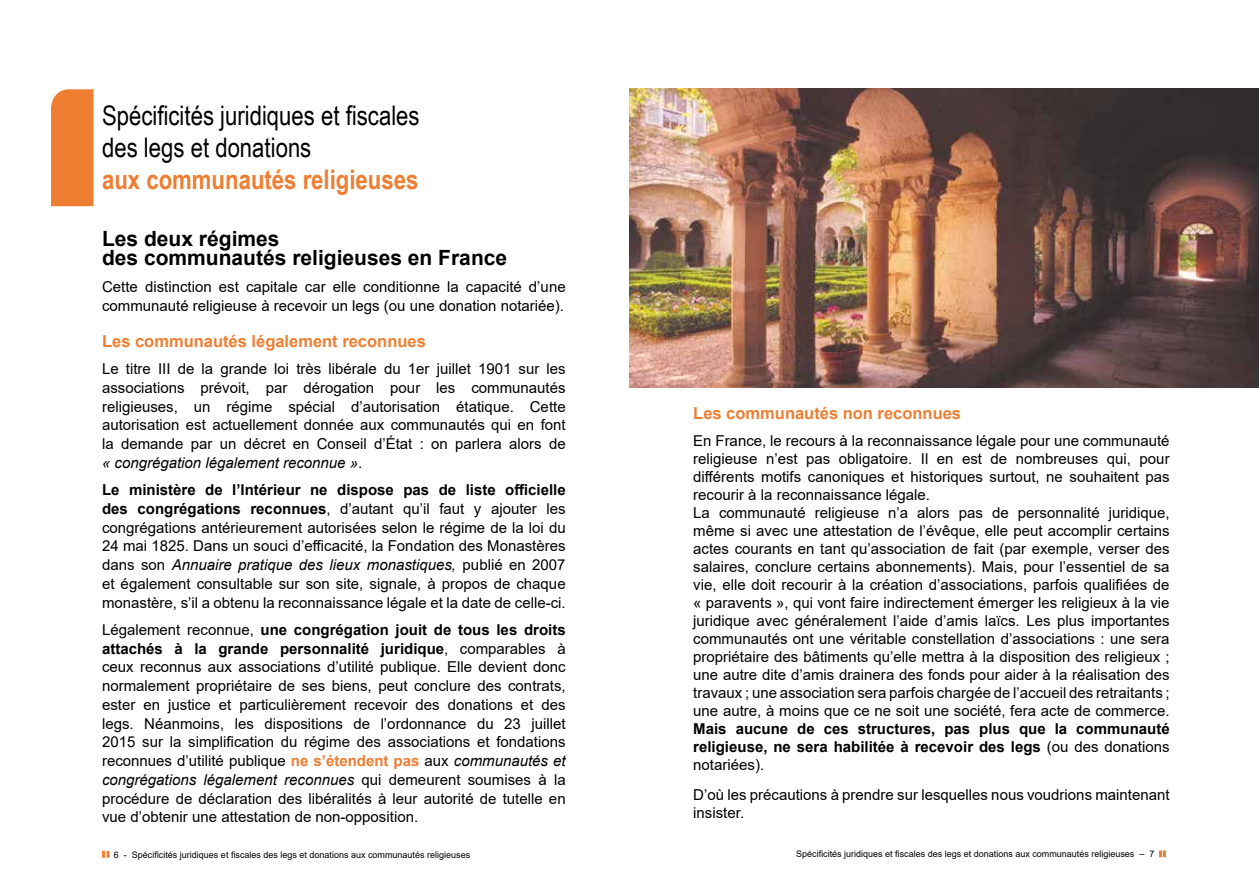
<style>
.page{position:relative;width:1259px;height:893px;background:#fff}
.page>*{position:absolute;margin:0;border:0;box-sizing:border-box;transform-origin:0 0}
.t1{font:27px/32.4px "Arial Narrow";color:#000}
.t2{font:700 27px "Arial Narrow";color:#ee7e32}
.t3{font:700 21px/18.8px "Arial";color:#000}
.t4{font:700 16.5px "Arial";color:#ee7e32}
.t5{font:15px/18.8px "Arial";color:#000}
.t6{font:700 15px/18px "Arial";color:#000;text-align:justify}
.t7{font:9px "Arial";color:#000}
.s1{font-style:italic}
.s2{font-weight:700}
.s3{font-weight:700;color:#ee7e32}
.s4{font-weight:400}
</style>
<div class="page">
<div style="left:51px;top:89px;width:43px;height:118px;background:#ee7e32"></div>
<svg style="left:102px;top:851px;width:8px;height:7px"></svg>
<svg style="left:1159px;top:850px;width:6px;height:7px"></svg>
<img style="left:629px;top:89px;width:630px;height:299px">
<h1 class="t1" style="left:102px;top:98px;width:319px">Spécificités juridiques et fiscales des legs et donations</h1>
<h1 class="t2" style="left:102px;top:159px;width:318px">aux communautés religieuses</h1>
<h2 class="t3" style="left:102px;top:230px;width:406px">Les deux régimes<br>des communautés religieuses en France</h2>
<p class="t5" style="left:102px;top:278px;width:465px">Cette distinction est capitale car elle conditionne la capacité d’une communauté religieuse à recevoir un legs (ou une donation notariée).</p>
<p class="t4" style="left:102px;top:329px;width:325px">Les communautés légalement reconnues</p>
<p class="t5" style="left:102px;top:359px;width:465px;text-align:justify">Le titre III de la grande loi très libérale du 1er juillet 1901 sur les associations prévoit, par dérogation pour les communautés religieuses, un régime spécial d’autorisation étatique. Cette autorisation est actuellement donnée aux communautés qui en font la demande par un décret en Conseil d’État : on parlera alors de <span class="s1">« congrégation légalement reconnue »</span>.</p>
<p class="t5" style="left:102px;top:480px;width:465px;text-align:justify"><span class="s2">Le ministère de l’Intérieur ne dispose pas de liste officielle des congrégations reconnues</span>, d’autant qu’il faut y ajouter les congrégations antérieurement autorisées selon le régime de la loi du 24 mai 1825. Dans un souci d’efficacité, la Fondation des Monastères dans son <span class="s1">Annuaire pratique des lieux monastiques,</span> publié en 2007 et également consultable sur son site, signale, à propos de chaque monastère, s’il a obtenu la reconnaissance légale et la date de celle-ci.</p>
<p class="t5" style="left:102px;top:620px;width:465px;text-align:justify">Légalement reconnue, <span class="s2">une congrégation jouit de tous les droits attachés à la grande personnalité juridique</span>, comparables à ceux reconnus aux associations d’utilité publique. Elle devient donc normalement propriétaire de ses biens, peut conclure des contrats, ester en justice et particulièrement recevoir des donations et des legs. Néanmoins, les dispositions de l’ordonnance du 23 juillet 2015 sur la simplification du régime des associations et fondations reconnues d’utilité publique <span class="s3">ne s’étendent pas</span> aux <span class="s1">communautés et congrégations légalement reconnues</span> qui demeurent soumises à la procédure de déclaration des libéralités à leur autorité de tutelle en vue d’obtenir une attestation de non-opposition.</p>
<p class="t7" style="left:114px;top:849px;width:358px">6 - Spécificités juridiques et fiscales des legs et donations aux communautés religieuses</p>
<p class="t7" style="left:796px;top:848px;width:360px">Spécificités juridiques et fiscales des legs et donations aux communautés religieuses – 7</p>
<p class="t4" style="left:693px;top:402px;width:269px">Les communautés non reconnues</p>
<p class="t5" style="left:693px;top:431px;width:478px;line-height:18px">En France, le recours à la reconnaissance légale pour une communauté religieuse n’est pas obligatoire. Il en est de nombreuses qui, pour différents motifs canoniques et historiques surtout, ne souhaitent pas recourir à la reconnaissance légale.<br>La communauté religieuse n’a alors pas de personnalité juridique, même si avec une attestation de l’évêque, elle peut accomplir certains actes courants en tant qu’association de fait (par exemple, verser des salaires, conclure certains abonnements). Mais, pour l’essentiel de sa vie, elle doit recourir à la création d’associations, parfois qualifiées de « paravents », qui vont faire indirectement émerger les religieux à la vie juridique avec généralement l’aide d’amis laïcs. Les plus importantes communautés ont une véritable constellation d’associations : une sera propriétaire des bâtiments qu’elle mettra à la disposition des religieux ; une autre dite d’amis drainera des fonds pour aider à la réalisation des travaux ; une association sera parfois chargée de l’accueil des retraitants ; une autre, à moins que ce ne soit une société, fera acte de commerce.</p>
<p class="t6" style="left:693px;top:720px;width:478px">Mais aucune de ces structures, pas plus que la communauté religieuse, ne sera habilitée à recevoir des legs <span class="s4">(ou des donations notariées).</span></p>
<p class="t5" style="left:693px;top:786px;width:478px;line-height:18px">D’où les précautions à prendre sur lesquelles nous voudrions maintenant insister.</p>
</div>
